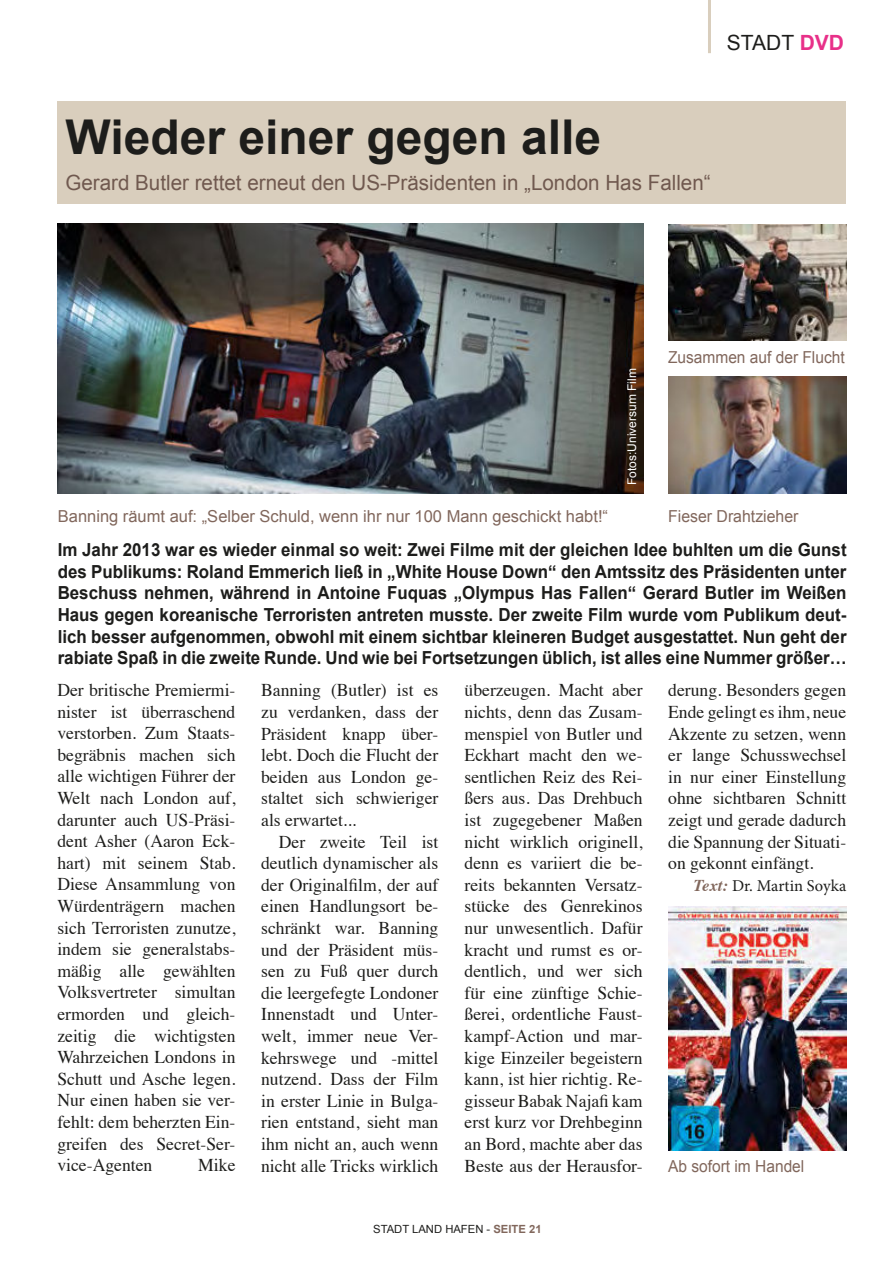
<style>
.page{position:relative;width:893px;height:1263px;background:#fff}
.page>*{position:absolute;margin:0;border:0;box-sizing:border-box;transform-origin:0 0}
.t1{font:700 48px "Arial";color:#1d1d1b}
.t2{font:21px "Arial";color:#70594f}
.t3{font:21px "Arial";color:#1d1d1b}
.t4{font:18px/21.6px "Times";color:#1d1d1b;text-align:justify}
.t5{font:700 18px/21.6px "Arial";color:#1d1d1b;text-align:justify;scale:.94 1}
.t6{font:16.5px "Arial";color:#81675c}
.t7{font:16.5px "Arial";color:#81675c;scale:.94 1}
.t8{font:16.5px "Minion Pro";color:#1d1d1b}
.t9{font:16.5px "Arial";color:#81675c;scale:.96 1}
.t10{font:12px "Arial";color:#fff}
.t11{font:11.25px "Arial";color:#1d1d1b}
.s1{font-weight:700;color:#e83089}
.s2{font-family:"Times";font-weight:700;font-style:italic;color:#81675c}
.s3{font-weight:700;color:#81675c}
</style>
<div class="page">
<hr style="left:708px;top:0;width:3px;height:53px;background:#d9cebd">
<img style="left:668px;top:906px;width:178px;height:245px">
<div style="left:57px;top:101px;width:789px;height:103px;background:#d9cebd"></div>
<img style="left:58px;top:224px;width:585px;height:270px">
<img style="left:668px;top:224px;width:178px;height:117px">
<img style="left:668px;top:377px;width:178px;height:117px">
<p class="t3" style="left:727px;top:35px;width:119px">STADT <span class="s1">DVD</span></p>
<h1 class="t1" style="left:65px;top:119px;width:537px">Wieder einer gegen alle</h1>
<p class="t2" style="left:65px;top:175px;width:647px">Gerard Butler rettet erneut den US-Präsidenten in „London Has Fallen“</p>
<p class="t6" style="left:58px;top:510px;width:552px">Banning räumt auf: „Selber Schuld, wenn ihr nur 100 Mann geschickt habt!“</p>
<p class="t10" style="left:627px;top:485px;width:118px;rotate:-90deg">Fotos:Universum Film</p>
<p class="t7" style="left:668px;top:351px;width:189px">Zusammen auf der Flucht</p>
<p class="t9" style="left:668px;top:510px;width:137px">Fieser Drahtzieher</p>
<p class="t5" style="left:58px;top:541px;width:841px">Im Jahr 2013 war es wieder einmal so weit: Zwei Filme mit der gleichen Idee buhlten um die Gunst des Publikums: Roland Emmerich ließ in „White House Down“ den Amtssitz des Präsidenten unter Beschuss nehmen, während in Antoine Fuquas „Olympus Has Fallen“ Gerard Butler im Weißen Haus gegen koreanische Terroristen antreten musste. Der zweite Film wurde vom Publikum deut&shy;lich besser aufgenommen, obwohl mit einem sichtbar kleineren Budget ausgestattet. Nun geht der rabiate Spaß in die zweite Runde. Und wie bei Fortsetzungen üblich, ist alles eine Nummer größer…</p>
<p class="t4" style="left:465px;top:681px;width:180px">überzeugen. Macht aber nichts, denn das Zusam&shy;menspiel von Butler und Eckhart macht den we&shy;sentlichen Reiz des Rei&shy;ßers aus. Das Drehbuch ist zugegebener Maßen nicht wirklich originell, denn es variiert die be&shy;reits bekannten Versatz&shy;stücke des Genrekinos nur unwesentlich. Dafür kracht und rumst es or&shy;dentlich, und wer sich für eine zünftige Schie&shy;ßerei, ordentliche Faust&shy;kampf-Action und mar&shy;kige Einzeiler begeistern kann, ist hier richtig. Re&shy;gisseur Babak Najafi kam erst kurz vor Drehbeginn an Bord, machte aber das Beste aus der Herausfor-</p>
<p class="t4" style="left:57px;top:680px;width:180px">Der britische Premiermi&shy;nister ist überraschend verstorben. Zum Staats&shy;begräbnis machen sich alle wichtigen Führer der Welt nach London auf, darunter auch US-Präsi&shy;dent Asher (Aaron Eck&shy;hart) mit seinem Stab.<br>Diese Ansammlung von Würdenträgern machen sich Terroristen zunutze, indem sie generalstabs&shy;mäßig alle gewählten Volksvertreter simultan ermorden und gleich&shy;zeitig die wichtigsten Wahrzeichen Londons in Schutt und Asche legen.<br>Nur einen haben sie ver&shy;fehlt: dem beherzten Ein&shy;greifen des Secret-Ser&shy;vice-Agenten</p>
<p class="t4" style="left:261px;top:681px;width:179px">Banning (Butler) ist es zu verdanken, dass der Präsident knapp über&shy;lebt. Doch die Flucht der beiden aus London ge&shy;staltet sich schwieriger als erwartet...</p>
<p class="t4" style="left:261px;top:832px;width:179px;text-indent:18px">Der zweite Teil ist deutlich dynamischer als der Originalfilm, der auf einen Handlungsort be&shy;schränkt war. Banning und der Präsident müs&shy;sen zu Fuß quer durch die leergefegte Londoner Innenstadt und Unter&shy;welt, immer neue Ver&shy;kehrswege und -mittel nutzend. Dass der Film in erster Linie in Bulga&shy;rien entstand, sieht man ihm nicht an, auch wenn nicht alle Tricks wirklich</p>
<p class="t4" style="left:668px;top:681px;width:180px">derung. Besonders gegen Ende gelingt es ihm, neue Akzente zu setzen, wenn er lange Schusswechsel in nur einer Einstellung ohne sichtbaren Schnitt zeigt und gerade dadurch die Spannung der Situati&shy;on gekonnt einfängt.</p>
<p class="t8" style="left:694px;top:879px;width:154px"><span class="s2">Text:</span> Dr. Martin Soyka</p>
<p class="t4" style="left:198px;top:1156px;width:39px">Mike</p>
<p class="t7" style="left:668px;top:1160px;width:146px">Ab sofort im Handel</p>
<p class="t11" style="left:373px;top:1225px;width:170px">STADT LAND HAFEN - <span class="s3">SEITE 21</span></p>
</div>
